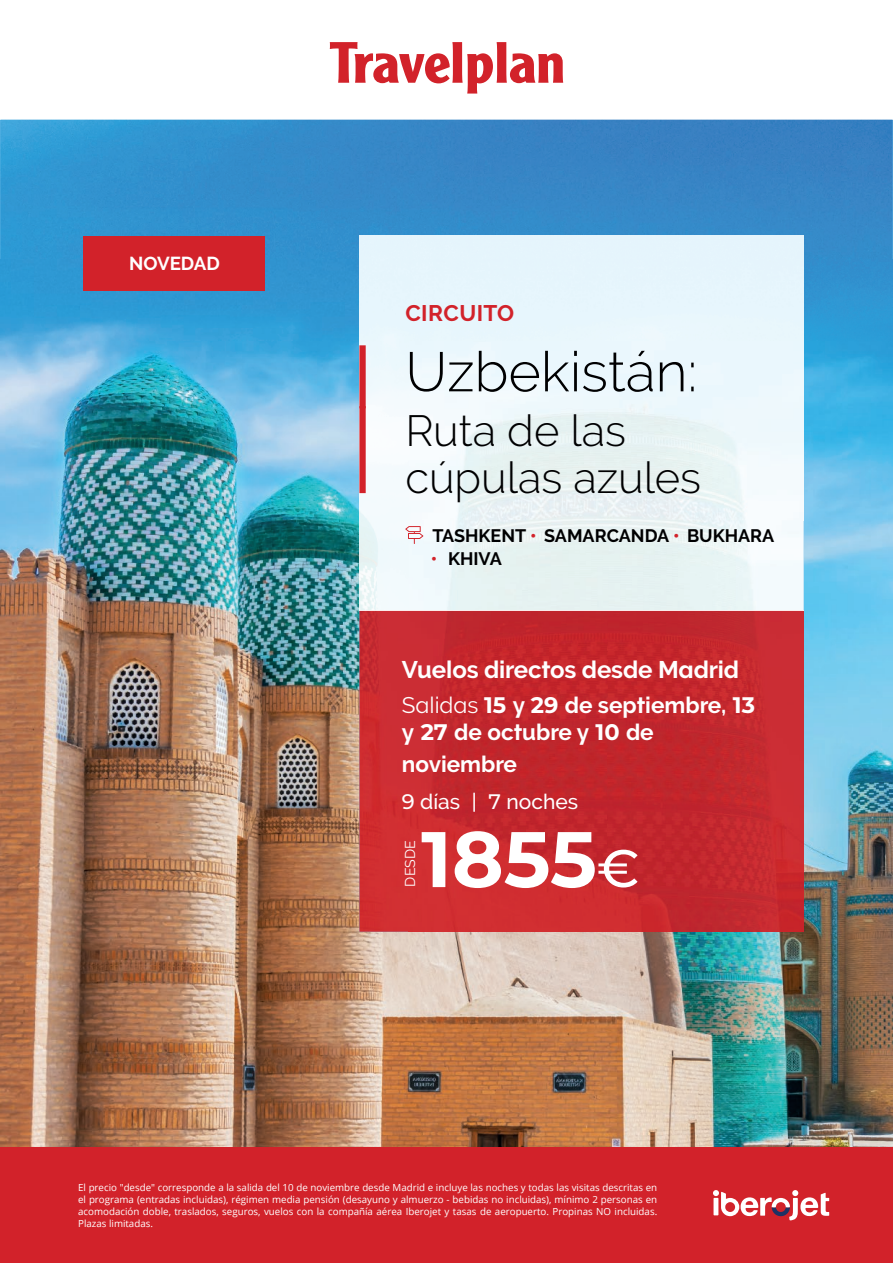
<style>
.page{position:relative;width:893px;height:1263px;background:#fff}
.page>*{position:absolute;margin:0;border:0;box-sizing:border-box;transform-origin:0 0}
.t1{font:700 78.6px "Montserrat";color:#fff}
.t2{font:300 55.5px "Raleway";color:#000001}
.t3{font:300 43.5px/46.5px "Raleway";color:#000001}
.t4{font:700 24px "Raleway";letter-spacing:-.005em;color:#fff}
.t5{font:700 22.5px/27px "Raleway";color:#fff}
.t6{font:700 22.5px "Raleway";letter-spacing:.02em;color:#d2222a}
.t7{font:500 21px "Raleway";color:#fff}
.t8{font:700 18.75px "Raleway";color:#fff}
.t9{font:700 18px "Raleway";color:#000001}
.t10{font:14.25px "Raleway";color:#fff}
.t11{font:9.75px/12px "Open Sans";color:#fff;text-align:justify}
.s1{color:#d2222a}
.s2{font-weight:400}
.s3{font-family:"Montserrat"}
.s4{font-weight:500;font-size:52.95px}
</style>
<div class="page">
<img style="left:0;top:120px;width:893px;height:1027px">
<div style="left:0;top:1147px;width:893px;height:116px;background:#d2222a"></div>
<svg style="left:330px;top:42px;width:233px;height:52px"></svg>
<img style="left:359px;top:236px;width:445px;height:696px">
<svg style="left:713px;top:1190px;width:116px;height:30px"></svg>
<img style="left:804px;top:259px;width:89px;height:81px">
<img style="left:0;top:259px;width:359px;height:81px">
<img style="left:359px;top:610px;width:445px;height:1px">
<div style="left:359px;top:345px;width:7px;height:63px;background:#d2222a"></div>
<div style="left:359px;top:406px;width:7px;height:87px;background:#d2222a"></div>
<svg style="left:405px;top:526px;width:18px;height:18px"></svg>
<div style="left:84px;top:236px;width:181px;height:55px;background:#d2222a"></div>
<h3 class="t8" style="left:129px;top:253px;width:92px">NOVEDAD</h3>
<h3 class="t6" style="left:405px;top:300px;width:110px">CIRCUITO</h3>
<h2 class="t2" style="left:405px;top:339px;width:293px">Uzbekistán:</h2>
<h3 class="t3" style="left:405px;top:408px;width:297px">Ruta de las cúpulas azules</h3>
<h3 class="t9" style="left:432px;top:525px;width:343px">TASHKENT <span class="s1">•</span> SAMARCANDA <span class="s1">•</span> BUKHARA</h3>
<h3 class="t9" style="left:431px;top:548px;width:72px"><span class="s1">•</span> KHIVA</h3>
<h3 class="t4" style="left:402px;top:656px;width:339px">Vuelos directos desde Madrid</h3>
<h3 class="t5" style="left:402px;top:692px;width:355px"><span class="s2">Salidas</span> <span class="s3">15</span> y <span class="s3">29</span> de septiembre, <span class="s3">13 </span>y <span class="s3">27</span> de octubre y <span class="s3">10</span> de</h3>
<h3 class="t5" style="left:402px;top:750px;width:117px">noviembre</h3>
<h3 class="t7" style="left:402px;top:789px;width:178px"><span class="s3">9</span> días | <span class="s3">7</span> noches</h3>
<h3 class="t10" style="left:402px;top:886px;width:48px;rotate:-90deg">DESDE</h3>
<h1 class="t1" style="left:421px;top:802px;width:220px">1855<span class="s4">€</span></h1>
<p class="t11" style="left:78px;top:1181px;width:581px">El precio "desde" corresponde a la salida del 10 de noviembre desde Madrid e incluye las noches y todas las visitas descritas en el programa (entradas incluidas), régimen media pensión (desayuno y almuerzo - bebidas no incluidas), mínimo 2 personas en acomodación doble, traslados, seguros, vuelos con la compañía aérea Iberojet y tasas de aeropuerto. Propinas NO incluidas.<br>Plazas limitadas.</p>
</div>
